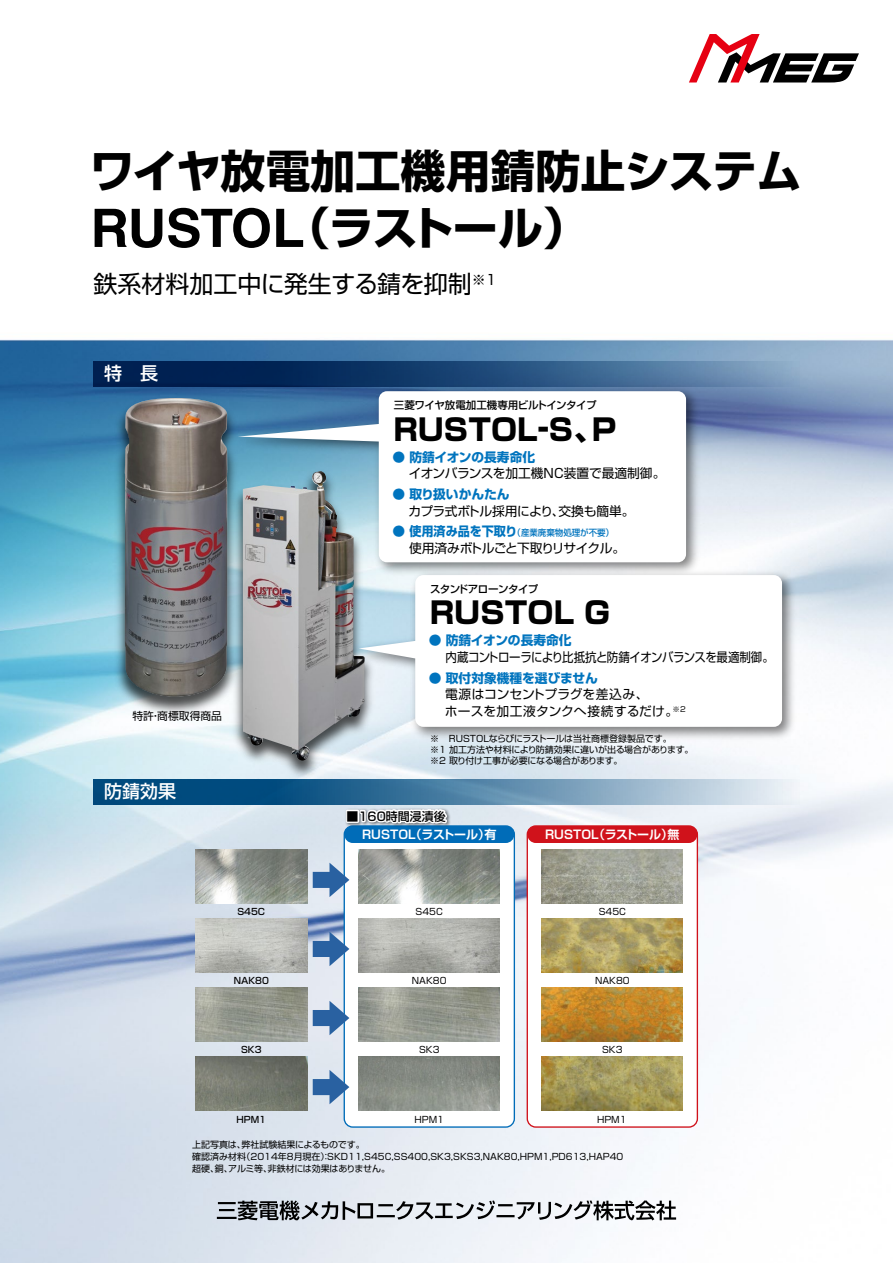
<style>
.page{position:relative;width:893px;height:1263px;background:#fff}
.page>*{position:absolute;margin:0;border:0;box-sizing:border-box;transform-origin:0 0}
.t1{font:700 45px/57px "Shin Go Pro";letter-spacing:-.01em;color:#000}
.t2{font:800 30px "Shin Go Pro";color:#000}
.t3{font:24px "Shin Go Pro";color:#000}
.t4{font:500 18px "Shin Go Pro";color:#fff}
.t5{font:700 12.75px "Shin Go Pro";color:#0074be}
.t6{font:12.75px "Shin Go Pro";letter-spacing:-.02em;color:#000}
.t7{font:12.75px/16.8px "Shin Go Pro";letter-spacing:.01em;color:#000}
.t8{font:12.75px "Shin Go Pro";letter-spacing:-.045em;color:#000;scale:.9 1}
.t9{font:12.75px "Shin Go Pro";letter-spacing:-.05em;color:#000}
.t10{font:700 12px "Shin Go Pro De";color:#fff}
.t11{font:500 12px "Shin Go Pro";color:#000}
.t12{font:10.8px "Shin Go Pro";color:#000}
.t13{font:500 10.5px "Shin Go Pro";letter-spacing:-.03em;color:#000}
.t14{font:500 10.5px "Shin Go Pro";letter-spacing:-.05em;color:#000}
.t15{font:9px/10.8px "Shin Go Pro";color:#000}
.t16{font:500 9px "Shin Go Pro";color:#000}
.t17{font:500 8.85px "Shin Go Pro";color:#0074be;scale:.95 1}
.s1{font-family:"Helvetica LT Std";font-size:53.1px}
.s2{font-weight:700;font-size:12.75px}
</style>
<div class="page">
<img style="left:0;top:82px;width:893px;height:1181px">
<svg style="left:94px;top:361px;width:705px;height:26px;background:#284d7a"></svg>
<svg style="left:94px;top:779px;width:705px;height:26px;background:#5787aa"></svg>
<div style="left:344px;top:826px;width:170px;height:301px;background:#fff;border-radius:9px"></div>
<div style="left:344px;top:825px;width:171px;height:303px;border:1px solid #006cb8;border-radius:9px"></div>
<div style="left:527px;top:826px;width:170px;height:301px;background:#fff;border-radius:9px"></div>
<div style="left:527px;top:825px;width:171px;height:303px;border:1px solid #d0121b;border-radius:9px"></div>
<img style="left:195px;top:918px;width:112px;height:55px">
<img style="left:359px;top:918px;width:141px;height:55px">
<img style="left:542px;top:918px;width:141px;height:55px">
<img style="left:195px;top:987px;width:112px;height:55px">
<img style="left:359px;top:987px;width:141px;height:55px">
<img style="left:542px;top:987px;width:141px;height:55px">
<img style="left:195px;top:1056px;width:112px;height:55px">
<img style="left:359px;top:1056px;width:141px;height:55px">
<img style="left:542px;top:1056px;width:141px;height:55px">
<img style="left:195px;top:849px;width:112px;height:55px">
<img style="left:359px;top:849px;width:141px;height:55px">
<img style="left:542px;top:849px;width:141px;height:55px">
<div style="left:344px;top:826px;width:170px;height:17px;background:#006cb8;border-radius:9px"></div>
<div style="left:527px;top:826px;width:170px;height:17px;background:#d0121b;border-radius:9px"></div>
<svg style="left:313px;top:932px;width:36px;height:34px"></svg>
<svg style="left:313px;top:1001px;width:36px;height:34px"></svg>
<svg style="left:313px;top:1070px;width:36px;height:34px"></svg>
<svg style="left:313px;top:863px;width:36px;height:34px"></svg>
<img style="left:342px;top:806px;width:111px;height:24px">
<div style="left:346px;top:809px;width:13px;height:14px;border:3px solid #fff"></div>
<svg style="left:358px;top:804px;width:92px;height:23px"></svg>
<img style="left:229px;top:383px;width:474px;height:183px">
<svg style="left:238px;top:391px;width:448px;height:171px"></svg>
<img style="left:111px;top:393px;width:131px;height:326px">
<img style="left:125px;top:398px;width:102px;height:299px">
<img style="left:379px;top:566px;width:420px;height:178px">
<svg style="left:379px;top:575px;width:403px;height:152px"></svg>
<img style="left:228px;top:466px;width:151px;height:316px">
<img style="left:243px;top:471px;width:122px;height:289px">
<hr style="left:217px;top:1217px;width:20px;height:2px;background:#000">
<svg style="left:218px;top:1200px;width:458px;height:20px"></svg>
<svg style="left:689px;top:34px;width:170px;height:48px"></svg>
<h1 class="t1" style="left:90px;top:138px;width:713px">ワイヤ放電加工機用錆防止システム<br><span class="s1">RUSTOL</span>（ラストール）</h1>
<h3 class="t3" style="left:94px;top:264px;width:404px">鉄系材料加工中に発生する錆を抑制<sup>※1</sup></h3>
<h3 class="t4" style="left:104px;top:359px;width:55px">特　長</h3>
<p class="t12" style="left:132px;top:707px;width:91px">特許・商標取得商品</p>
<h3 class="t4" style="left:104px;top:777px;width:73px">防錆効果</h3>
<p class="t13" style="left:394px;top:396px;width:204px">三菱ワイヤ放電加工機専用ビルトインタイプ</p>
<h2 class="t2" style="left:393px;top:405px;width:224px">RUSTOL-S、P</h2>
<h3 class="t5" style="left:392px;top:447px;width:144px">● 防錆イオンの長寿命化</h3>
<h3 class="t6" style="left:409px;top:463px;width:258px">イオンバランスを加工機NC装置で最適制御。</h3>
<h3 class="t5" style="left:392px;top:484px;width:119px">● 取り扱いかんたん</h3>
<h3 class="t6" style="left:409px;top:500px;width:227px">カプラ式ボトル採用により、交換も簡単。</h3>
<p class="t17" style="left:392px;top:525px;width:235px"><span class="s2">● 使用済み品を下取り</span>（産業廃棄物処理が不要）</p>
<h3 class="t9" style="left:409px;top:537px;width:218px">使用済みボトルごと下取りリサイクル。</h3>
<p class="t14" style="left:430px;top:580px;width:110px">スタンドアローンタイプ</p>
<h2 class="t2" style="left:430px;top:589px;width:182px">RUSTOL G</h2>
<h3 class="t5" style="left:429px;top:630px;width:144px">● 防錆イオンの長寿命化</h3>
<h3 class="t8" style="left:446px;top:647px;width:366px">内蔵コントローラにより比抵抗と防錆イオンバランスを最適制御。</h3>
<h3 class="t5" style="left:429px;top:668px;width:171px">● 取付対象機種を選びません</h3>
<h3 class="t7" style="left:445px;top:685px;width:243px">電源はコンセントプラグを差込み、<br>ホースを加工液タンクへ接続するだけ。<sup>※2</sup></h3>
<p class="t15" style="left:430px;top:732px;width:265px">※ RUSTOLならびにラストールは当社商標登録製品です。<br>※1 加工方法や材料により防錆効果に違いが出る場合があります。※2 取り付け工事が必要になる場合があります。</p>
<h3 class="t11" style="left:347px;top:806px;width:101px">■160時間浸漬後</h3>
<h3 class="t10" style="left:362px;top:824px;width:136px">RUSTOL（ラストール）有</h3>
<h3 class="t10" style="left:545px;top:824px;width:136px">RUSTOL（ラストール）無</h3>
<p class="t16" style="left:237px;top:904px;width:29px">S45C</p>
<p class="t15" style="left:416px;top:905px;width:29px">S45C</p>
<p class="t15" style="left:599px;top:905px;width:29px">S45C</p>
<p class="t16" style="left:234px;top:973px;width:37px">NAK80</p>
<p class="t15" style="left:412px;top:974px;width:36px">NAK80</p>
<p class="t15" style="left:595px;top:974px;width:36px">NAK80</p>
<p class="t16" style="left:241px;top:1043px;width:22px">SK3</p>
<p class="t15" style="left:419px;top:1043px;width:22px">SK3</p>
<p class="t15" style="left:602px;top:1043px;width:22px">SK3</p>
<p class="t16" style="left:237px;top:1112px;width:31px">HPM1</p>
<p class="t15" style="left:415px;top:1112px;width:31px">HPM1</p>
<p class="t15" style="left:597px;top:1112px;width:31px">HPM1</p>
<p class="t15" style="left:192px;top:1137px;width:433px;line-height:12px">上記写真は、弊社試験結果によるものです。<br>確認済み材料（2014年8月現在）：SKD11,S45C,SS400,SK3,SKS3,NAK80,HPM1,PD613,HAP40超硬、銅、アルミ等、非鉄材には効果はありません。　</p>
</div>
